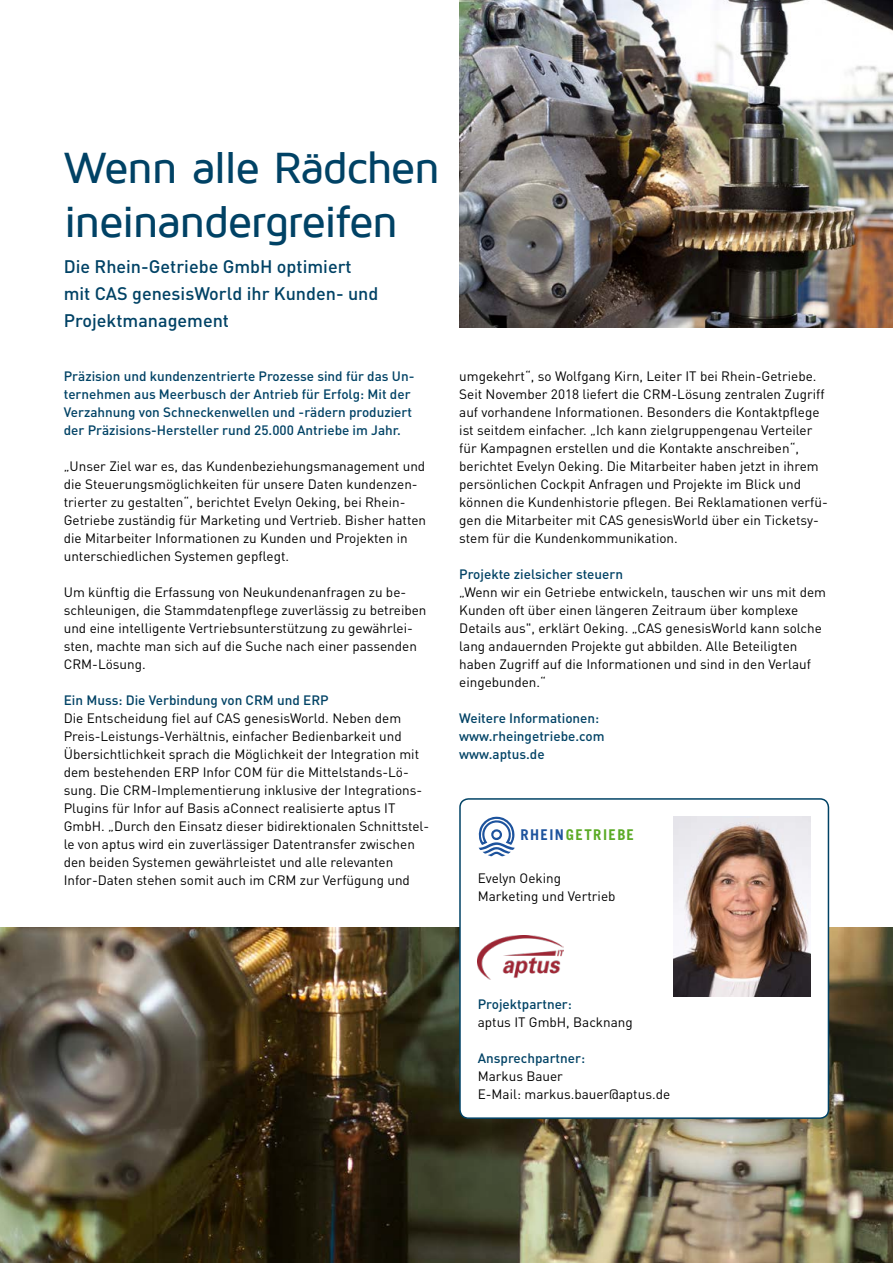
<style>
.page{position:relative;width:893px;height:1263px;background:#fff}
.page>*{position:absolute;margin:0;border:0;box-sizing:border-box;transform-origin:0 0}
.t1{font:500 45px/54px "Maven Pro";letter-spacing:-.04em;color:#004265}
.t2{font:500 18px/27px "DIN";color:#004265}
.t3{font:700 14.85px "Trade Gothic";letter-spacing:.095em;color:#5bab26}
.t4{font:13.5px/18px "DIN";color:#000}
.t5{font:500 13.5px/18px "DIN";color:#004265}
.s1{color:#1d539d}
</style>
<div class="page">
<img style="left:0;top:927px;width:893px;height:336px">
<div style="left:460px;top:799px;width:368px;height:319px;background:#fff;border-radius:9px"></div>
<div style="left:459px;top:798px;width:370px;height:321px;border:2px solid #004265;border-radius:9px"></div>
<img style="left:674px;top:817px;width:137px;height:179px">
<svg style="left:478px;top:816px;width:37px;height:40px"></svg>
<img style="left:478px;top:935px;width:86px;height:45px">
<img style="left:459px;top:0;width:434px;height:327px">
<h1 class="t1" style="left:64px;top:142px;width:378px">Wenn alle Rädchen ineinandergreifen</h1>
<h2 class="t2" style="left:64px;top:253px;width:316px">Die Rhein-Getriebe GmbH optimiert mit CAS genesisWorld ihr Kunden- und<br>Projektmanagement</h2>
<p class="t5" style="left:64px;top:367px;width:352px">Präzision und kundenzentrierte Prozesse sind für das Un&shy;ternehmen aus Meerbusch der Antrieb für Erfolg: Mit der Verzahnung von Schneckenwellen und -rädern produziert der Präzisions-Hersteller rund 25.000 Antriebe im Jahr.</p>
<p class="t4" style="left:64px;top:457px;width:364px">„Unser Ziel war es, das Kundenbeziehungsmanagement und die Steuerungsmöglichkeiten für unsere Daten kundenzen&shy;trierter zu gestalten“, berichtet Evelyn Oeking, bei Rhein-Getriebe zuständig für Marketing und Vertrieb. Bisher hatten die Mitarbeiter Informationen zu Kunden und Projekten in unterschiedlichen Systemen gepflegt.</p>
<p class="t4" style="left:64px;top:583px;width:364px">Um künftig die Erfassung von Neukundenanfragen zu be&shy;schleunigen, die Stammdatenpflege zuverlässig zu betreiben und eine intelligente Vertriebsunterstützung zu gewährlei&shy;sten, machte man sich auf die Suche nach einer passenden CRM-Lösung.</p>
<p class="t5" style="left:64px;top:691px;width:266px">Ein Muss: Die Verbindung von CRM und ERP</p>
<p class="t4" style="left:64px;top:709px;width:367px">Die Entscheidung fiel auf CAS genesisWorld. Neben dem Preis-Leistungs-Verhältnis, einfacher Bedienbarkeit und Übersichtlichkeit sprach die Möglichkeit der Integration mit dem bestehenden ERP Infor COM für die Mittelstands-Lö&shy;sung. Die CRM-Implementierung inklusive der Integrations-Plugins für Infor auf Basis aConnect realisierte aptus IT GmbH. „Durch den Einsatz dieser bidirektionalen Schnittstel&shy;le von aptus wird ein zuverlässiger Datentransfer zwischen den beiden Systemen gewährleistet und alle relevanten Infor-Daten stehen somit auch im CRM zur Verfügung und</p>
<p class="t4" style="left:459px;top:367px;width:370px">umgekehrt“, so Wolfgang Kirn, Leiter IT bei Rhein-Getriebe.<br>Seit November 2018 liefert die CRM-Lösung zentralen Zugriff auf vorhandene Informationen. Besonders die Kontaktpflege ist seitdem einfacher. „Ich kann zielgruppengenau Verteiler für Kampagnen erstellen und die Kontakte anschreiben“, berichtet Evelyn Oeking. Die Mitarbeiter haben jetzt in ihrem persönlichen Cockpit Anfragen und Projekte im Blick und können die Kundenhistorie pflegen. Bei Reklamationen verfü&shy;gen die Mitarbeiter mit CAS genesisWorld über ein Ticketsy&shy;stem für die Kundenkommunikation.</p>
<p class="t5" style="left:459px;top:565px;width:165px">Projekte zielsicher steuern</p>
<p class="t4" style="left:459px;top:583px;width:368px">„Wenn wir ein Getriebe entwickeln, tauschen wir uns mit dem Kunden oft über einen längeren Zeitraum über komplexe Details aus", erklärt Oeking. „CAS genesisWorld kann solche lang andauernden Projekte gut abbilden. Alle Beteiligten haben Zugriff auf die Informationen und sind in den Verlauf eingebunden.“</p>
<p class="t5" style="left:459px;top:709px;width:147px">Weitere Informationen: www.rheingetriebe.com www.aptus.de</p>
<p class="t3" style="left:521px;top:826px;width:115px"><span class="s1">RHEIN</span>GETRIEBE</p>
<p class="t4" style="left:478px;top:869px;width:139px">Evelyn Oeking<br>Marketing und Vertrieb</p>
<p class="t5" style="left:478px;top:995px;width:96px">Projektpartner:</p>
<p class="t4" style="left:478px;top:1013px;width:157px">aptus IT GmbH, Backnang</p>
<p class="t5" style="left:478px;top:1049px;width:109px">Ansprechpartner:</p>
<p class="t4" style="left:478px;top:1067px;width:194px">Markus Bauer<br>E-Mail: markus.bauer@aptus.de</p>
</div>
